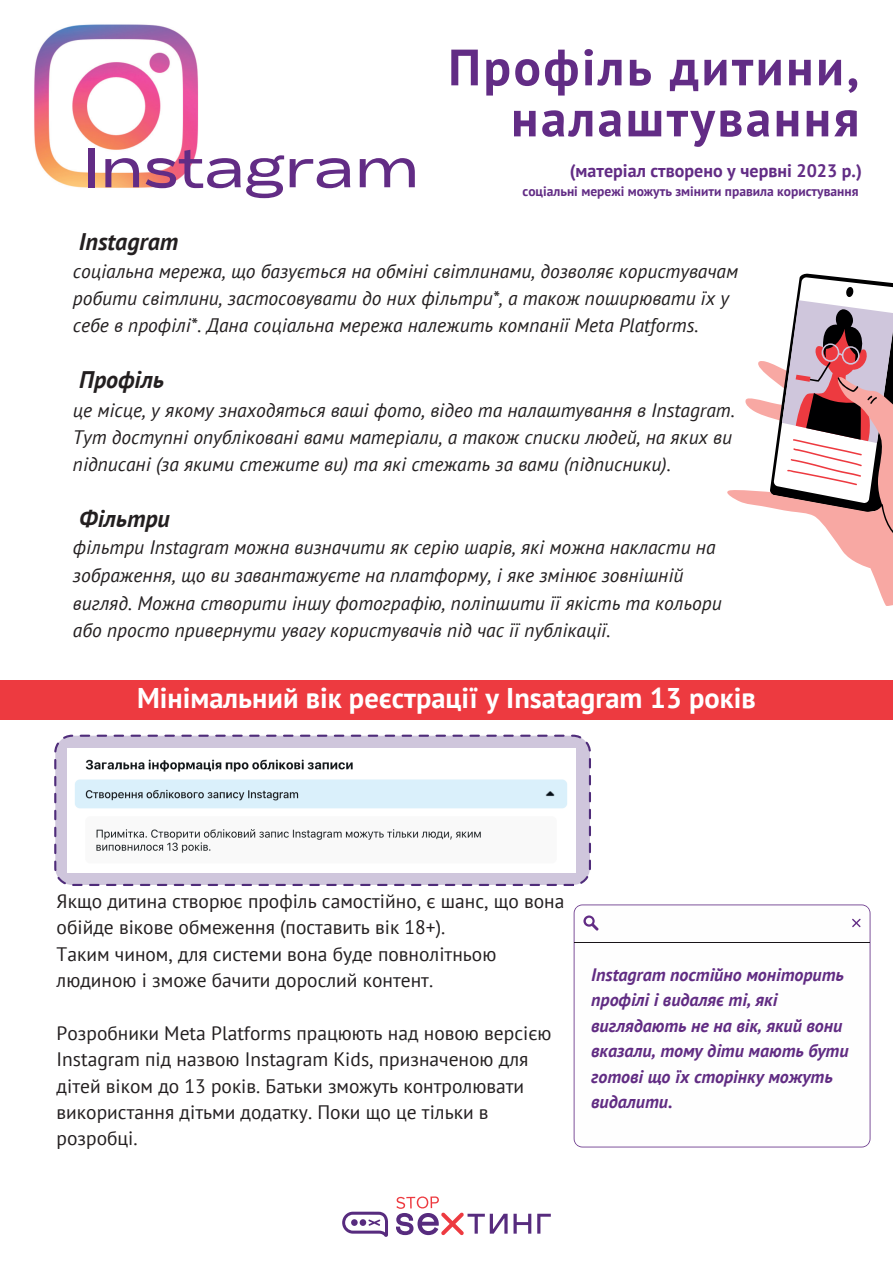
<style>
.page{position:relative;width:893px;height:1264px;background:#fff}
.page>*{position:absolute;margin:0;border:0;box-sizing:border-box;transform-origin:0 0}
.t1{font:56.4px "Body Text Large";color:#622c85}
.t2{font:700 51px/51px "PT Sans";letter-spacing:.05em;color:#622c85;text-align:right}
.t3{font:700 28.5px "PT Sans";color:#fff}
.t4{font:italic 700 24px "PT Sans";color:#231f20}
.t5{font:italic 19.5px/27px "PT Sans";color:#231f20}
.t6{font:19.5px/26.4px "PT Sans";color:#231f20}
.t7{font:italic 700 18px/25.5px "PT Sans";color:#612c83}
.t8{font:700 18px "PT Sans";color:#622c85}
.t9{font:700 13.5px "PT Sans";color:#622c85}
</style>
<div class="page">
<img style="left:34px;top:24px;width:165px;height:164px">
<div style="left:0;top:680px;width:892px;height:40px;background:#ed3a40"></div>
<svg style="left:573px;top:904px;width:297px;height:243px"></svg>
<svg style="left:852px;top:918px;width:8px;height:9px"></svg>
<svg style="left:583px;top:915px;width:15px;height:15px"></svg>
<hr style="left:574px;top:941px;width:296px;height:1px;background:#181418">
<svg style="left:727px;top:273px;width:165px;height:333px"></svg>
<svg style="left:513px;top:1213px;width:18px;height:20px"></svg>
<svg style="left:537px;top:1213px;width:13px;height:20px"></svg>
<svg style="left:342px;top:1211px;width:46px;height:25px"></svg>
<svg style="left:396px;top:1196px;width:111px;height:39px"></svg>
<div style="left:55px;top:735px;width:535px;height:150px;background:#cfc6dc;border-radius:17px"></div>
<div style="left:54px;top:734px;width:537px;height:152px;border:2px dashed #4f2c7a;border-radius:17px"></div>
<img style="left:68px;top:748px;width:508px;height:124px">
<h1 class="t1" style="left:82px;top:132px;width:339px">Instagram</h1>
<h2 class="t2" style="left:448px;top:41px;width:412px">Профіль дитини, налаштування</h2>
<p class="t8" style="left:569px;top:159px;width:294px">(матеріал створено у червні 2023 р.)</p>
<p class="t9" style="left:522px;top:182px;width:337px">соціальні мережі можуть змінити правила користування</p>
<p class="t4" style="left:79px;top:226px;width:101px">Instagram</p>
<p class="t5" style="left:73px;top:257px;width:666px">соціальна мережа, що базується на обміні світлинами, дозволяє користувачам робити світлини, застосовувати до них фільтри*, а також поширювати їх у себе в профілі*. Дана соціальна мережа належить компанії Meta Platforms.</p>
<p class="t4" style="left:79px;top:364px;width:86px">Профіль</p>
<p class="t5" style="left:73px;top:396px;width:663px">це місце, у якому знаходяться ваші фото, відео та налаштування в Instagram.<br>Тут доступні опубліковані вами матеріали, а також списки людей, на яких ви підписані (за якими стежите ви) та які стежать за вами (підписники).</p>
<p class="t4" style="left:79px;top:502px;width:92px">Фільтри</p>
<p class="t5" style="left:73px;top:533px;width:650px;line-height:27.6px">фільтри Instagram можна визначити як серію шарів, які можна накласти на зображення, що ви завантажуєте на платформу, і яке змінює зовнішній вигляд. Можна створити іншу фотографію, поліпшити її якість та кольори або просто привернути увагу користувачів під час її публікації.</p>
<h3 class="t3" style="left:137px;top:679px;width:620px">Мінімальний вік реєстрації у Insatagram 13 років</h3>
<p class="t6" style="left:57px;top:887px;width:509px">Якщо дитина створює профіль самостійно, є шанс, що вона обійде вікове обмеження (поставить вік 18+).<br>Таким чином, для системи вона буде повнолітньою людиною і зможе бачити дорослий контент.</p>
<p class="t6" style="left:57px;top:1019px;width:496px">Розробники Meta Platforms працюють над новою версією Instagram під назвою Instagram Kids, призначеною для дітей віком до 13 років. Батьки зможуть контролювати використання дітьми додатку. Поки що це тільки в розробці.</p>
<p class="t7" style="left:591px;top:961px;width:259px">Instagram постійно моніторить профілі і видаляє ті, які виглядають не на вік, який вони вказали, тому діти мають бути готові що їх сторінку можуть видалити.</p>
</div>
